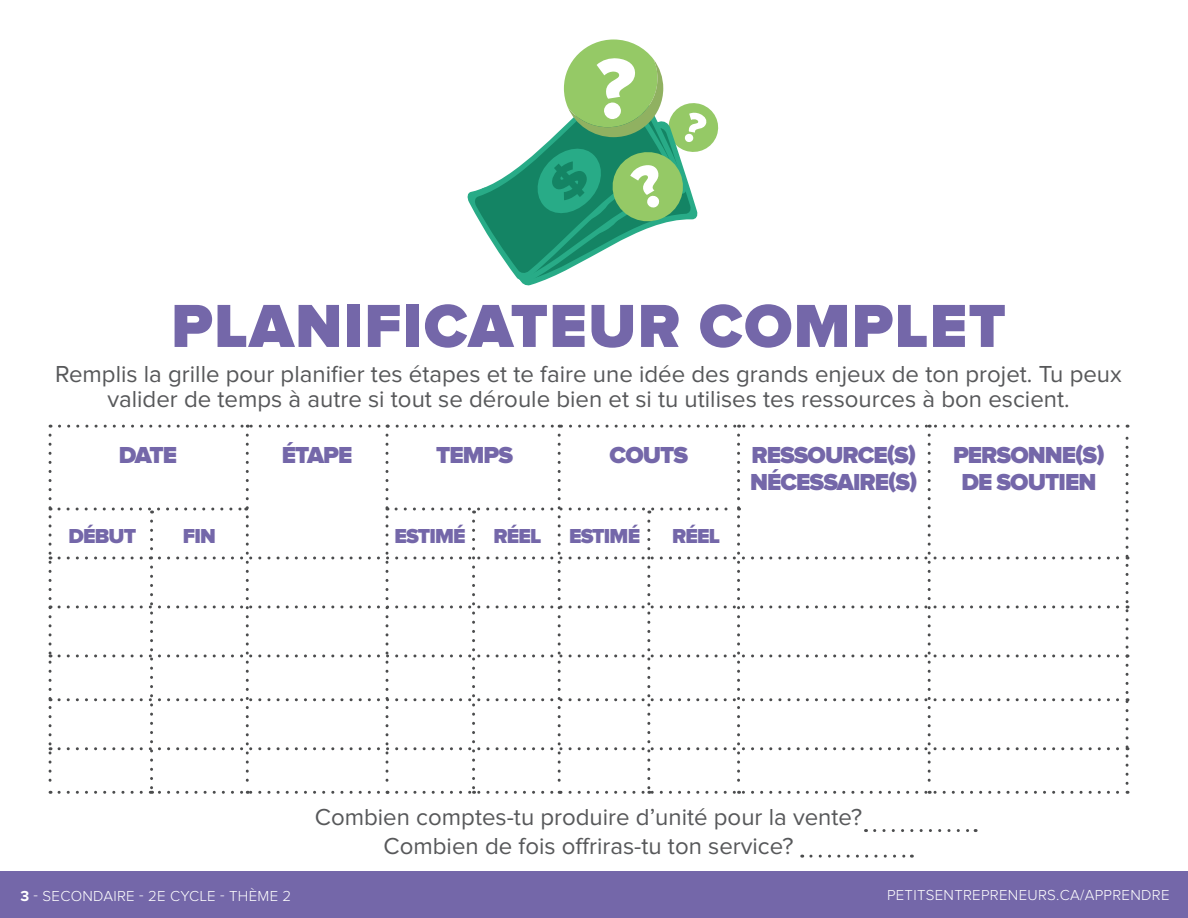
<style>
.page{position:relative;width:1188px;height:918px;background:#fff}
.page>*{position:absolute;margin:0;border:0;box-sizing:border-box;transform-origin:0 0}
.titre_bleu{font:900 63px "Proxima Nova";letter-spacing:.02em;color:#7467a9}
.texte_courant{font:24px/25.5px "Proxima Nova";color:#57585a;text-align:center}
.texte_courant-2{font:900 24px/27px "Proxima Nova";letter-spacing:-.04em;color:#7467a9}
.texte_courant-3{font:900 21px "Proxima Nova";letter-spacing:-.04em;color:#7467a9}
.t1{font:300 15px "Proxima Nova";letter-spacing:.02em;color:#fff}
.s1{font-weight:700}
</style>
<div class="page">
<div style="left:0;top:872px;width:1188px;height:46px;background:#7467a9"></div>
<svg style="left:467px;top:39px;width:252px;height:247px"></svg>
<svg style="left:811px;top:855px;width:101px;height:3px"></svg>
<svg style="left:875px;top:829px;width:101px;height:3px"></svg>
<svg style="left:49px;top:425px;width:1080px;height:369px"></svg>
<p class="titre_bleu" style="left:171px;top:297px;width:836px">PLANIFICATEUR COMPLET</p>
<p class="texte_courant" style="left:55px;top:362px;width:1068px">Remplis la grille pour planifier tes étapes et te faire une idée des grands enjeux de ton projet. Tu peux valider de temps à autre si tout se déroule bien et si tu utilises tes ressources à bon escient.</p>
<p class="texte_courant-2" style="left:119px;top:442px;width:60px">DATE</p>
<p class="texte_courant-2" style="left:282px;top:442px;width:72px">ÉTAPE</p>
<p class="texte_courant-2" style="left:436px;top:442px;width:78px">TEMPS</p>
<p class="texte_courant-2" style="left:610px;top:442px;width:80px">COUTS</p>
<p class="texte_courant-2" style="left:750px;top:442px;width:169px">RESSOURCE(S)<br>NÉCESSAIRE(S)</p>
<p class="texte_courant-2" style="left:953px;top:442px;width:153px;text-align:center">PERSONNE(S)<br>DE SOUTIEN</p>
<p class="texte_courant-3" style="left:69px;top:526px;width:69px">DÉBUT</p>
<p class="texte_courant-3" style="left:183px;top:526px;width:35px">FIN</p>
<p class="texte_courant-3" style="left:395px;top:526px;width:73px">ESTIMÉ</p>
<p class="texte_courant-3" style="left:493px;top:526px;width:50px">RÉEL</p>
<p class="texte_courant-3" style="left:569px;top:526px;width:73px">ESTIMÉ</p>
<p class="texte_courant-3" style="left:672px;top:526px;width:50px">RÉEL</p>
<p class="texte_courant" style="left:315px;top:805px;width:549px">Combien comptes-tu produire d’unité pour la vente?</p>
<p class="texte_courant" style="left:383px;top:834px;width:412px">Combien de fois offriras-tu ton service?</p>
<p class="t1" style="left:20px;top:889px;width:273px"><span class="s1">3</span> - SECONDAIRE - 2E CYCLE - THÈME 2</p>
<p class="t1" style="left:887px;top:888px;width:284px">PETITSENTREPRENEURS.CA/APPRENDRE</p>
</div>
